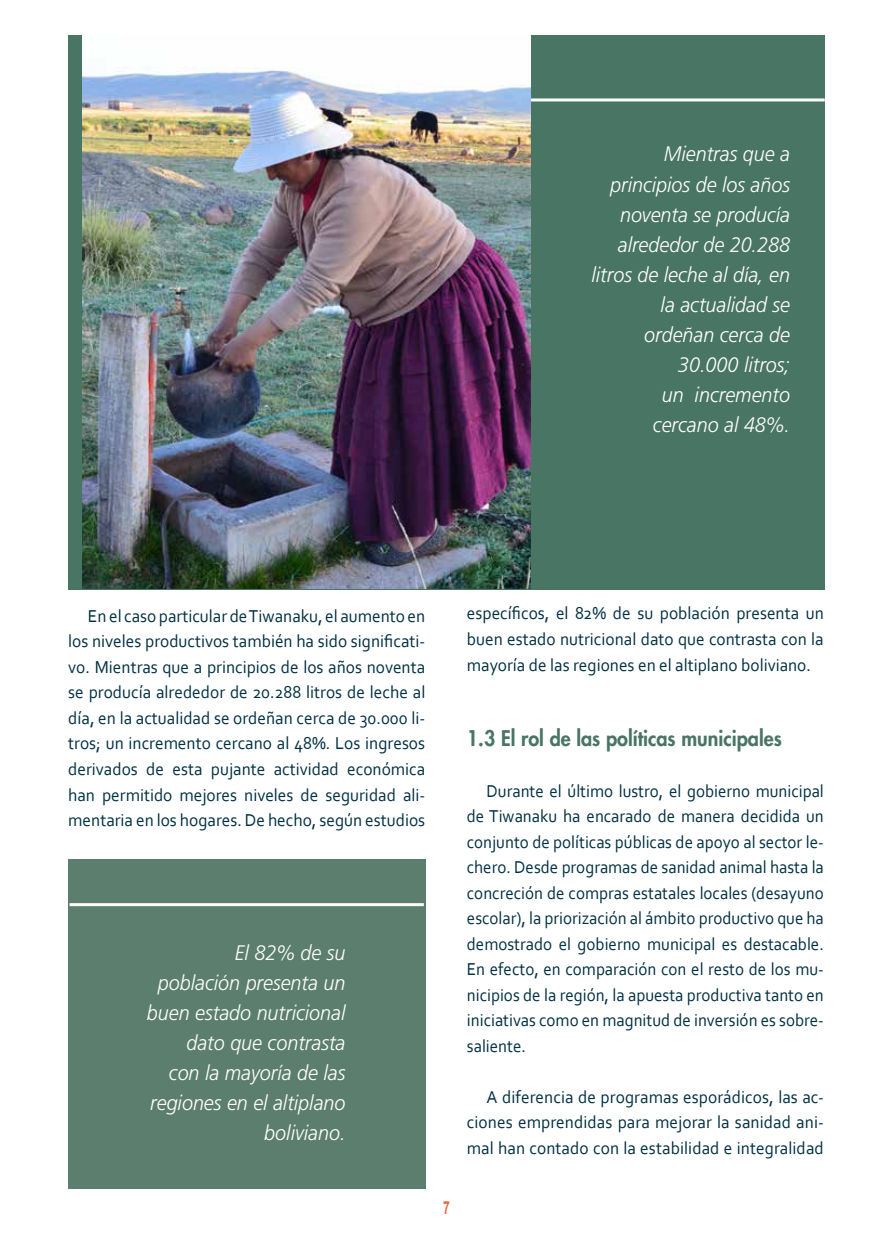
<style>
.page{position:relative;width:893px;height:1234px;background:#fff}
.page>*{position:absolute;margin:0;border:0;box-sizing:border-box;transform-origin:0 0}
.t1{font:italic 300 21px/30px "Frutiger LT Std";color:#fff;text-align:right;scale:.94 1}
.t2{font:800 21px "Futura Std";color:#497565;scale:.94 1}
.t3{font:18px/25.5px "Corbel";color:#003042;text-align:justify;scale:.96 1}
.t4{font:18px/25.5px "Corbel";color:#003042;text-align:justify;scale:.94 1}
.t5{font:700 18px "Arial";color:#f26541;scale:.67 1}
</style>
<div class="page">
<div style="left:68px;top:35px;width:757px;height:554px;background:#497565"></div>
<div style="left:68px;top:859px;width:357px;height:328px;background:#5c7e6f"></div>
<hr style="left:518px;top:98px;width:307px;height:3px;background:#fff">
<img style="left:83px;top:35px;width:447px;height:553px">
<hr style="left:70px;top:902px;width:354px;height:3px;background:#fff">
<p class="t1" style="left:591px;top:139px;width:213px">Mientras que a principios de los años noventa se producía alrededor de 20.288 litros de leche al día, en la actualidad se ordeñan cerca de<br>30.000 litros;<br>un incremento cercano al 48%.</p>
<p class="t3" style="left:68px;top:602px;width:373px;text-indent:20px">En el caso particular de Tiwanaku, el aumento en los niveles productivos también ha sido significati&shy;vo. Mientras que a principios de los años noventa se producía alrededor de 20.288 litros de leche al día, en la actualidad se ordeñan cerca de 30.000 li&shy;tros; un incremento cercano al 48%. Los ingresos derivados de esta pujante actividad económica han permitido mejores niveles de seguridad ali&shy;mentaria en los hogares. De hecho, según estudios</p>
<p class="t3" style="left:467px;top:600px;width:373px">específicos, el 82% de su población presenta un buen estado nutricional dato que contrasta con la mayoría de las regiones en el altiplano boliviano.</p>
<p class="t2" style="left:467px;top:724px;width:336px">1.3 El rol de las políticas municipales</p>
<p class="t4" style="left:467px;top:777px;width:381px;text-indent:20px">Durante el último lustro, el gobierno municipal de Tiwanaku ha encarado de manera decidida un conjunto de políticas públicas de apoyo al sector le&shy;chero. Desde programas de sanidad animal hasta la concreción de compras estatales locales (desayuno escolar), la priorización al ámbito productivo que ha demostrado el gobierno municipal es destacable.<br>En efecto, en comparación con el resto de los mu&shy;nicipios de la región, la apuesta productiva tanto en iniciativas como en magnitud de inversión es sobre&shy;saliente.</p>
<p class="t3" style="left:467px;top:1083px;width:373px;text-indent:20px">A diferencia de programas esporádicos, las ac&shy;ciones emprendidas para mejorar la sanidad ani&shy;mal han contado con la estabilidad e integralidad</p>
<p class="t1" style="left:147px;top:937px;width:213px">El 82% de su<br>población presenta un buen estado nutricional dato que contrasta<br>con la mayoría de las regiones en el altiplano boliviano.</p>
<p class="t5" style="left:443px;top:1195px;width:12px">7</p>
</div>
